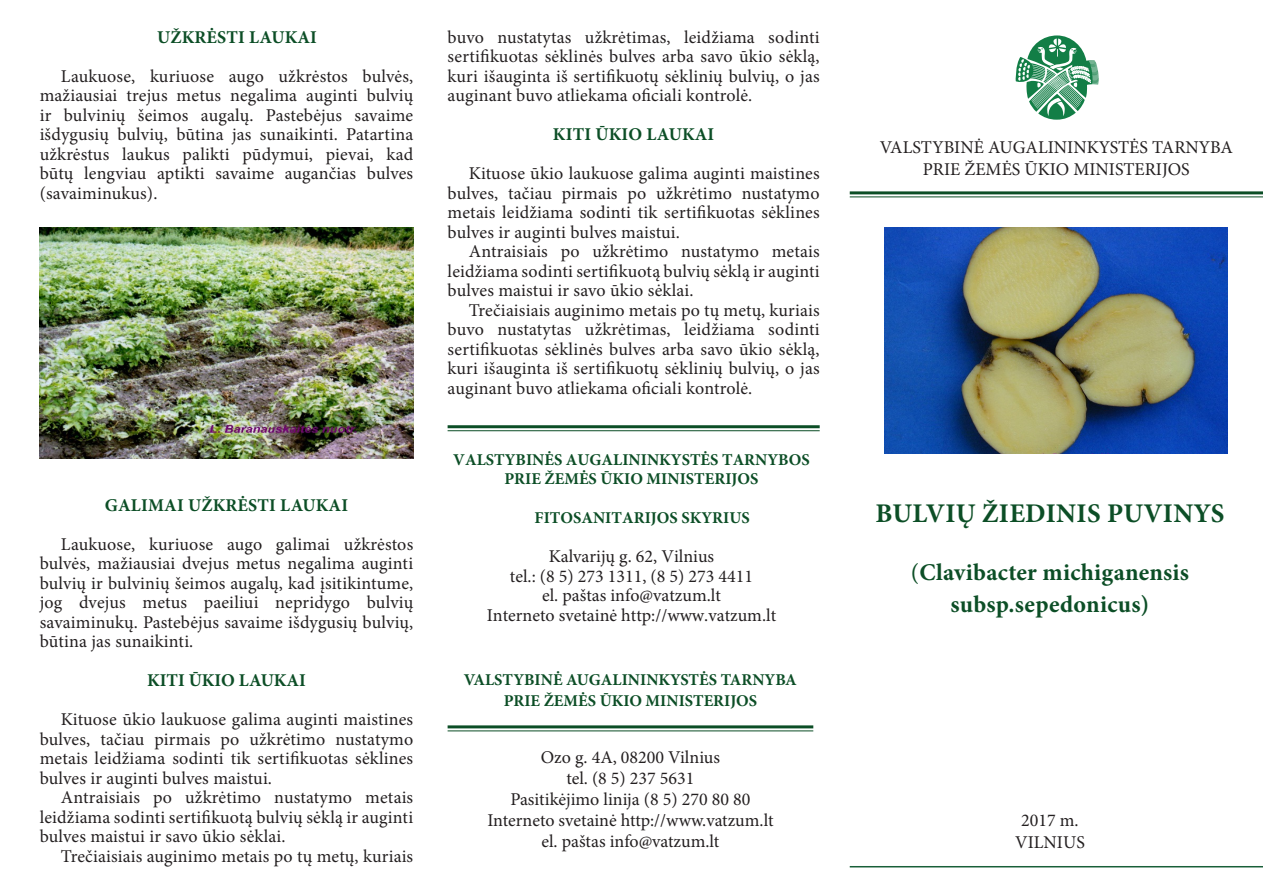
<style>
.page{position:relative;width:1263px;height:893px;background:#fff}
.page>*{position:absolute;margin:0;border:0;box-sizing:border-box;transform-origin:0 0}
.t1{font:700 27px "Minion Pro";letter-spacing:.01em;color:#0c4e26}
.t2{font:700 24px "Minion Pro";letter-spacing:.01em;color:#0c4e26}
.t3{font:18px/19.5px "Minion Pro";color:#231f20;text-align:justify}
.t4{font:700 18px "Minion Pro";letter-spacing:.01em;color:#0c4e26}
.t5{font:700 16.5px "Minion Pro";color:#0c4e26}
.s1{font-weight:500}
</style>
<div class="page">
<hr style="left:850px;top:191px;width:413px;height:3px;background:#0c4e26">
<hr style="left:850px;top:196px;width:413px;height:1px;background:#0c4e26">
<svg style="left:1015px;top:35px;width:84px;height:85px"></svg>
<hr style="left:850px;top:866px;width:413px;height:1px;background:#195f39">
<hr style="left:448px;top:725px;width:365px;height:3px;background:#0c4e26">
<hr style="left:448px;top:730px;width:365px;height:1px;background:#0c4e26">
<img style="left:884px;top:228px;width:343px;height:226px">
<img style="left:40px;top:227px;width:373px;height:231px">
<hr style="left:448px;top:425px;width:372px;height:3px;background:#0c4e26">
<hr style="left:448px;top:430px;width:372px;height:1px;background:#0c4e26">
<p class="t4" style="left:157px;top:24px;width:161px">UŽKRĖSTI LAUKAI</p>
<p class="t3" style="left:40px;top:66px;width:375px;text-indent:21px">Laukuose, kuriuose augo užkrėstos bulvės, mažiausiai trejus metus negalima auginti bulvių ir bulvinių šeimos augalų. Pastebėjus savaime išdygusių bulvių, būtina jas sunaikinti. Patartina užkrėstus laukus palikti pūdymui, pievai, kad būtų lengviau aptikti savaime augančias bulves (savaiminukus).</p>
<p class="t4" style="left:105px;top:492px;width:245px">GALIMAI UŽKRĖSTI LAUKAI</p>
<p class="t3" style="left:40px;top:534px;width:375px;text-indent:21px">Laukuose, kuriuose augo galimai užkrėstos bulvės, mažiausiai dvejus metus negalima auginti bulvių ir bulvinių šeimos augalų, kad įsitikintume, jog dvejus metus paeiliui nepridygo bulvių savaiminukų. Pastebėjus savaime išdygusių bulvių, būtina jas sunaikinti.</p>
<p class="t4" style="left:147px;top:668px;width:160px">KITI ŪKIO LAUKAI</p>
<p class="t3" style="left:40px;top:710px;width:375px;text-indent:21px">Kituose ūkio laukuose galima auginti maistines bulves, tačiau pirmais po užkrėtimo nustatymo metais leidžiama sodinti tik sertifikuotas sėklines bulves ir auginti bulves maistui.</p>
<p class="t3" style="left:40px;top:788px;width:375px;text-indent:21px">Antraisiais po užkrėtimo nustatymo metais leidžiama sodinti sertifikuotą bulvių sėklą ir auginti bulves maistui ir savo ūkio sėklai.</p>
<p class="t3" style="left:61px;top:846px;width:354px">Trečiaisiais auginimo metais po tų metų, kuriais</p>
<p class="t3" style="left:448px;top:27px;width:374px">buvo nustatytas užkrėtimas, leidžiama sodinti sertifikuotas sėklinės bulves arba savo ūkio sėklą, kuri išauginta iš sertifikuotų sėklinių bulvių, o jas auginant buvo atliekama oficiali kontrolė.</p>
<p class="t4" style="left:553px;top:122px;width:163px">KITI ŪKIO LAUKAI</p>
<p class="t3" style="left:448px;top:164px;width:374px;text-indent:21px">Kituose ūkio laukuose galima auginti maistines bulves, tačiau pirmais po užkrėtimo nustatymo metais leidžiama sodinti tik sertifikuotas sėklines bulves ir auginti bulves maistui.</p>
<p class="t3" style="left:448px;top:242px;width:374px;text-indent:21px">Antraisiais po užkrėtimo nustatymo metais leidžiama sodinti sertifikuotą bulvių sėklą ir auginti bulves maistui ir savo ūkio sėklai.</p>
<p class="t3" style="left:448px;top:300px;width:374px;text-indent:21px">Trečiaisiais auginimo metais po tų metų, kuriais buvo nustatytas užkrėtimas, leidžiama sodinti sertifikuotas sėklinės bulves arba savo ūkio sėklą, kuri išauginta iš sertifikuotų sėklinių bulvių, o jas auginant buvo atliekama oficiali kontrolė.</p>
<p class="t5" style="left:453px;top:448px;width:358px">VALSTYBINĖS AUGALININKYSTĖS TARNYBOS</p>
<p class="t5" style="left:504px;top:467px;width:256px">PRIE ŽEMĖS ŪKIO MINISTERIJOS</p>
<p class="t5" style="left:534px;top:506px;width:217px">FITOSANITARIJOS SKYRIUS</p>
<p class="t3" style="left:549px;top:547px;width:167px">Kalvarijų g. 62, Vilnius</p>
<p class="t3" style="left:510px;top:566px;width:245px">tel.: (8 5) 273 1311, (8 5) 273 4411</p>
<p class="t3" style="left:542px;top:586px;width:180px">el. paštas info@vatzum.lt</p>
<p class="t3" style="left:487px;top:605px;width:291px">Interneto svetainė http://www.vatzum.lt</p>
<p class="t5" style="left:464px;top:668px;width:334px">VALSTYBINĖ AUGALININKYSTĖS TARNYBA</p>
<p class="t5" style="left:504px;top:689px;width:255px">PRIE ŽEMĖS ŪKIO MINISTERIJOS</p>
<p class="t3" style="left:541px;top:748px;width:181px">Ozo g. 4A, 08200 Vilnius</p>
<p class="t3" style="left:566px;top:769px;width:130px">tel. (8 5) 237 5631</p>
<p class="t3" style="left:510px;top:790px;width:242px">Pasitikėjimo linija (8 5) 270 80 80</p>
<p class="t3" style="left:487px;top:811px;width:288px">Interneto svetainė http://www.vatzum.lt</p>
<p class="t3" style="left:541px;top:832px;width:179px">el. paštas info@vatzum.lt</p>
<p class="t3" style="left:880px;top:138px;width:355px">VALSTYBINĖ AUGALININKYSTĖS TARNYBA</p>
<p class="t3" style="left:923px;top:160px;width:268px">PRIE ŽEMĖS ŪKIO MINISTERIJOS</p>
<p class="t1" style="left:875px;top:494px;width:350px">BULVIŲ ŽIEDINIS PUVINYS</p>
<p class="t2" style="left:911px;top:555px;width:280px"><span class="s1">(</span>Clavibacter michiganensis</p>
<p class="t2" style="left:950px;top:587px;width:200px">subsp.sepedonicus)</p>
<p class="t3" style="left:1021px;top:811px;width:59px">2017 m.</p>
<p class="t3" style="left:1015px;top:832px;width:71px">VILNIUS</p>
</div>
